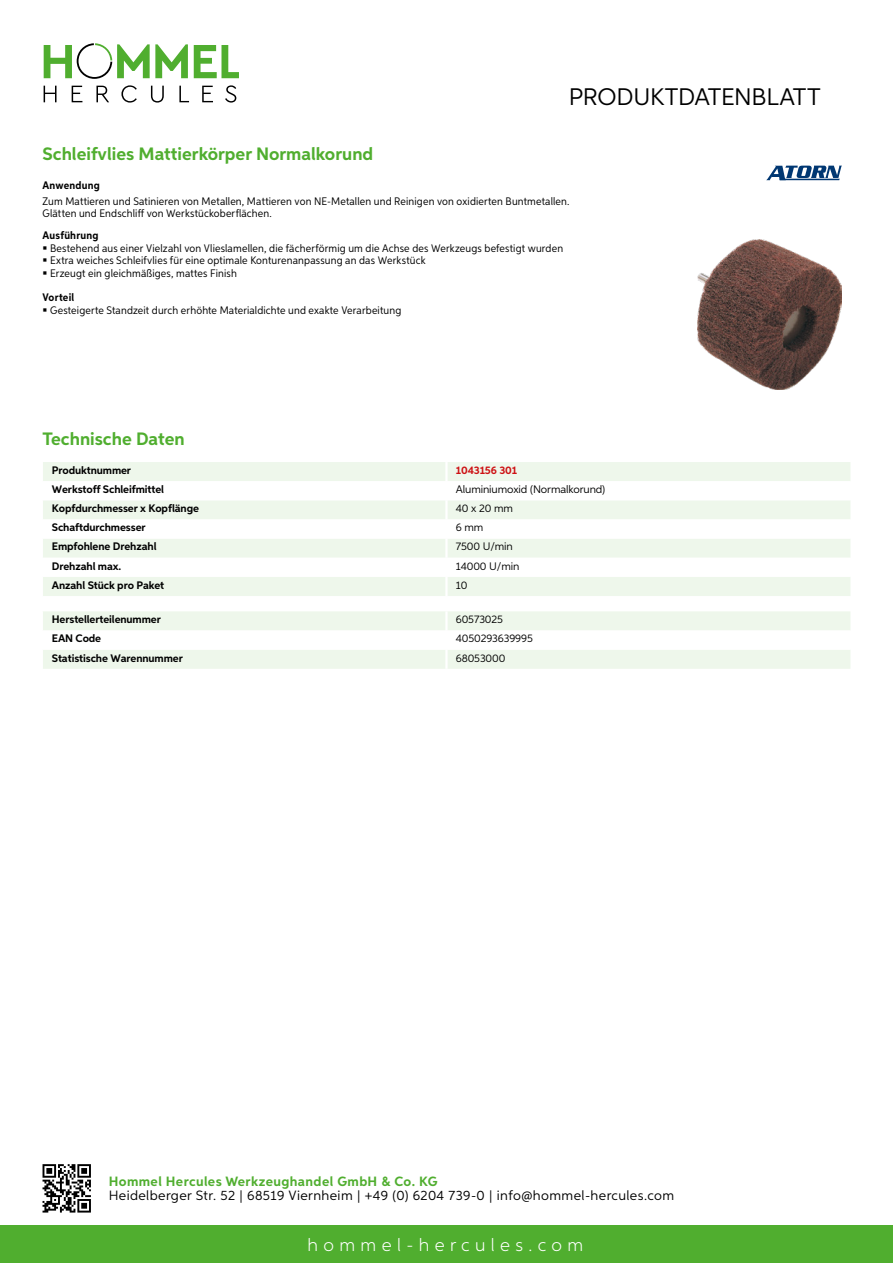
<style>
.page{position:relative;width:893px;height:1263px;background:#fff}
.page>*{position:absolute;margin:0;border:0;box-sizing:border-box;transform-origin:0 0}
.t1{font:24px "Aspira";letter-spacing:-.01em;color:#000}
.t2{font:700 18px "Aspira";color:#50ae2f}
.t3{font:300 18px "Aspira";letter-spacing:.3em;color:#fff}
.t4{font:13.5px "Aspira";letter-spacing:.03em;color:#000}
.t5{font:700 13.5px "Aspira";letter-spacing:.03em;color:#50ae2f}
.t6{font:10.95px/12.8px "Aspira Nar";letter-spacing:.015em;color:#000}
.t7{font:700 10.95px "Aspira";letter-spacing:-.01em;color:#000}
.t8{font:10.95px "Aspira";letter-spacing:-.01em;color:#000}
.t9{font:700 10.95px "Aspira Nar";letter-spacing:.02em;color:#000}
.t10{font:700 10.95px "Aspira";letter-spacing:-.01em;color:#cd1013}
</style>
<div class="page">
<div style="left:0;top:1226px;width:893px;height:37px;background:#50ae2f"></div>
<svg style="left:43px;top:1164px;width:48px;height:48px"></svg>
<svg style="left:194px;top:45px;width:45px;height:33px"></svg>
<svg style="left:44px;top:43px;width:144px;height:36px"></svg>
<svg style="left:44px;top:86px;width:13px;height:16px"></svg>
<svg style="left:72px;top:86px;width:10px;height:16px"></svg>
<svg style="left:96px;top:86px;width:13px;height:16px"></svg>
<svg style="left:121px;top:85px;width:16px;height:18px"></svg>
<svg style="left:151px;top:86px;width:13px;height:17px"></svg>
<svg style="left:179px;top:86px;width:10px;height:16px"></svg>
<svg style="left:202px;top:86px;width:11px;height:16px"></svg>
<svg style="left:225px;top:85px;width:11px;height:18px"></svg>
<div style="left:43px;top:462px;width:807px;height:134px;background:#eef7eb"></div>
<svg style="left:43px;top:481px;width:807px;height:96px"></svg>
<hr style="left:445px;top:462px;width:3px;height:19px;background:#fff">
<hr style="left:445px;top:481px;width:3px;height:19px;background:#fff">
<hr style="left:445px;top:500px;width:3px;height:19px;background:#fff">
<hr style="left:445px;top:519px;width:3px;height:20px;background:#fff">
<hr style="left:445px;top:539px;width:3px;height:19px;background:#fff">
<hr style="left:445px;top:558px;width:3px;height:19px;background:#fff">
<hr style="left:445px;top:577px;width:3px;height:19px;background:#fff">
<svg style="left:43px;top:611px;width:807px;height:58px"></svg>
<hr style="left:445px;top:650px;width:3px;height:19px;background:#fff">
<img style="left:697px;top:239px;width:145px;height:150px">
<svg style="left:766px;top:166px;width:76px;height:14px"></svg>
<h1 class="t1" style="left:569px;top:82px;width:253px">Produktdatenblatt</h1>
<h2 class="t2" style="left:43px;top:142px;width:332px">Schleifvlies Mattierkörper Normalkorund</h2>
<p class="t9" style="left:43px;top:179px;width:59px">Anwendung</p>
<p class="t6" style="left:43px;top:195px;width:528px;line-height:12px">Zum Mattieren und Satinieren von Metallen, Mattieren von NE-Metallen und Reinigen von oxidierten Buntmetallen.<br>Glätten und Endschliff von Werkstückoberflächen.</p>
<p class="t9" style="left:43px;top:228px;width:58px">Ausführung</p>
<p class="t6" style="left:50px;top:241px;width:514px">Bestehend aus einer Vielzahl von Vlieslamellen, die fächerförmig um die Achse des Werkzeugs befestigt wurden<br>Extra weiches Schleifvlies für eine optimale Konturenanpassung an das Werkstück<br>Erzeugt ein gleichmäßiges, mattes Finish</p>
<p class="t9" style="left:43px;top:291px;width:33px">Vorteil</p>
<p class="t6" style="left:50px;top:304px;width:353px">Gesteigerte Standzeit durch erhöhte Materialdichte und exakte Verarbeitung</p>
<h2 class="t2" style="left:43px;top:428px;width:144px">Technische Daten</h2>
<p class="t7" style="left:52px;top:463px;width:81px">Produktnummer</p>
<p class="t10" style="left:456px;top:463px;width:63px">1043156 301</p>
<p class="t7" style="left:52px;top:483px;width:114px">Werkstoff Schleifmittel</p>
<p class="t8" style="left:456px;top:483px;width:151px">Aluminiumoxid (Normalkorund)</p>
<p class="t7" style="left:52px;top:502px;width:149px">Kopfdurchmesser x Kopflänge</p>
<p class="t8" style="left:456px;top:502px;width:59px">40 x 20 mm</p>
<p class="t7" style="left:52px;top:521px;width:95px">Schaftdurchmesser</p>
<p class="t8" style="left:456px;top:521px;width:29px">6 mm</p>
<p class="t7" style="left:52px;top:540px;width:106px">Empfohlene Drehzahl</p>
<p class="t8" style="left:456px;top:540px;width:59px">7500 U/min</p>
<p class="t7" style="left:52px;top:559px;width:71px">Drehzahl max.</p>
<p class="t8" style="left:456px;top:559px;width:65px">14000 U/min</p>
<p class="t7" style="left:52px;top:578px;width:114px">Anzahl Stück pro Paket</p>
<p class="t8" style="left:456px;top:578px;width:13px">10</p>
<p class="t7" style="left:52px;top:613px;width:111px">Herstellerteilenummer</p>
<p class="t8" style="left:456px;top:613px;width:49px">60573025</p>
<p class="t7" style="left:52px;top:632px;width:51px">EAN Code</p>
<p class="t8" style="left:456px;top:632px;width:79px">4050293639995</p>
<p class="t7" style="left:52px;top:651px;width:132px">Statistische Warennummer</p>
<p class="t8" style="left:456px;top:651px;width:51px">68053000</p>
<p class="t5" style="left:109px;top:1172px;width:330px">Hommel Hercules Werkzeughandel GmbH &amp; Co. KG</p>
<p class="t4" style="left:109px;top:1187px;width:567px">Heidelberger Str. 52 | 68519 Viernheim | +49 (0) 6204 739-0 | info@hommel-hercules.com</p>
<h2 class="t3" style="left:307px;top:1234px;width:277px">hommel-hercules.com</h2>
</div>
